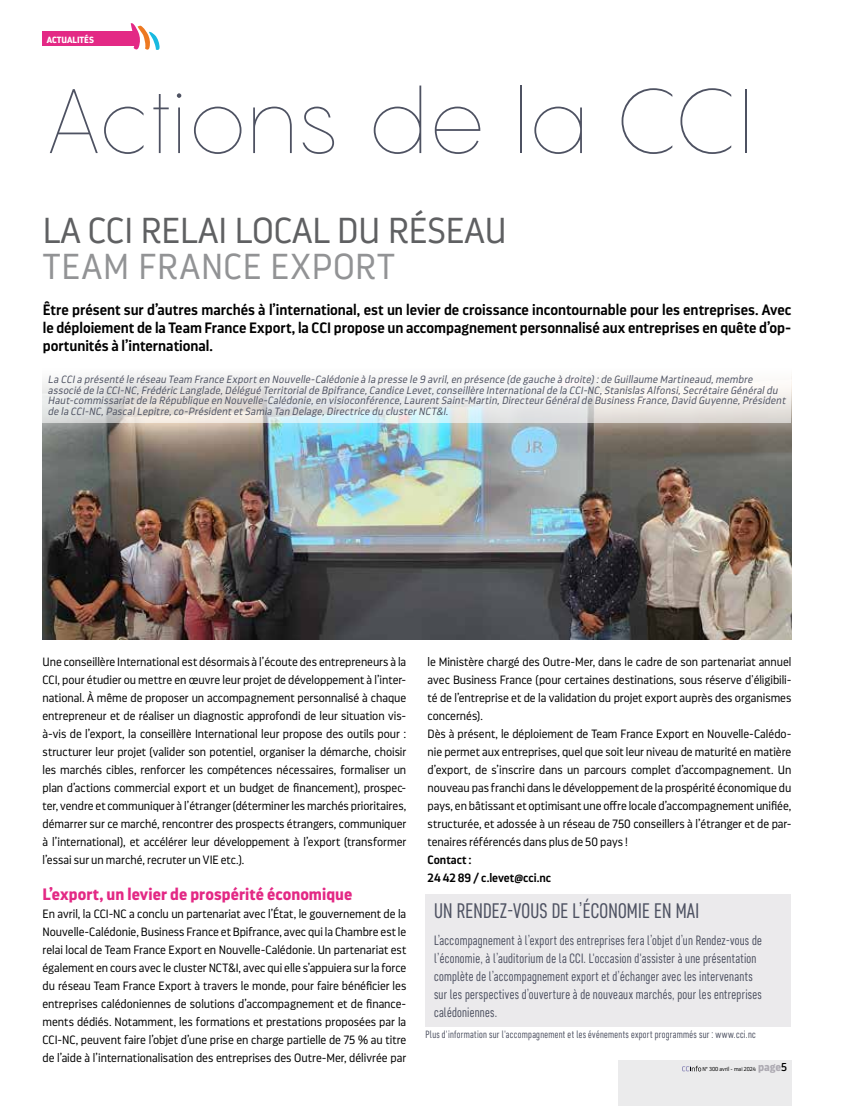
<style>
.page{position:relative;width:851px;height:1106px;background:#fff}
.page>*{position:absolute;margin:0;border:0;box-sizing:border-box;transform-origin:0 0}
.t1{font:200 90px "Pangram";letter-spacing:-.02em;color:#4e5262}
.t2{font:300 36px "Darwin Pro";color:#5f6062}
.t3{font:300 36px "Darwin Pro";letter-spacing:.025em;color:#929395}
.t4{font:21px "Core Sans D37 Cn";letter-spacing:.01em;color:#4e5262}
.t5{font:700 16.5px "Darwin Pro";letter-spacing:.005em;color:#e32985}
.t6{font:600 15px/18px "Darwin Pro";color:#000;text-align:justify}
.t7{font:13.5px/18px "Core Sans D37 Cn";letter-spacing:.02em;color:#4e5262}
.t8{font:300 12px/18px "Darwin Pro";letter-spacing:-.005em;color:#000;text-align:justify}
.t9{font:600 12px/18px "Darwin Pro";letter-spacing:-.005em;color:#000}
.t10{font:italic 300 10.5px/10.5px "Darwin Pro";color:#4e5262}
.t11{font:10.5px "Core Sans D37 Cn";letter-spacing:.03em;color:#4e5262}
.t12{font:700 9px "Darwin Pro";color:#fff}
.t13{font:300 5.7px "Darwin Pro";color:#000}
.s1{font-weight:700;font-size:11.4px;color:#adaab2}
.s2{font-weight:400;font-size:11.4px}
</style>
<div class="page">
<div style="left:43px;top:32px;width:94px;height:14px;background:#e32985"></div>
<svg style="left:131px;top:23px;width:29px;height:27px"></svg>
<div style="left:617px;top:1060px;width:174px;height:46px;background:#ebebec"></div>
<svg style="left:682px;top:1065px;width:19px;height:6px"></svg>
<img style="left:43px;top:422px;width:748px;height:217px">
<div style="left:425px;top:894px;width:366px;height:132px;background:#ebeaec"></div>
<svg style="left:43px;top:375px;width:748px;height:47px"></svg>
<p class="t12" style="left:47px;top:33px;width:49px">ACTUALITÉS</p>
<h1 class="t1" style="left:43px;top:64px;width:710px">Actions de la CCI</h1>
<h2 class="t2" style="left:43px;top:207px;width:465px">LA CCI RELAI LOCAL DU RÉSEAU</h2>
<h2 class="t3" style="left:43px;top:243px;width:353px">TEAM FRANCE EXPORT</h2>
<p class="t6" style="left:43px;top:300px;width:750px">Être présent sur d’autres marchés à l’international, est un levier de croissance incontournable pour les entreprises. Avec le déploiement de la Team France Export, la CCI propose un accompagnement personnalisé aux entreprises en quête d’op&shy;portunités à l’international.</p>
<p class="t10" style="left:48px;top:374px;width:741px">La CCIa présenté le réseau Team France Exporten Nouvelle-Calédonie à la presse le 9 avril,en présence (de gauche à droite):de Guillaume Martineaud,membre associé de la CCI-NC,Frédéric Langlade,Délégué Territorialde Bpifrance,Candice Levet,conseillère Internationalde la CCI-NC,Stanislas Alfonsi,Secrétaire Généraldu Haut-commissariatde la République en Nouvelle-Calédonie,en visioconférence,LaurentSaint-Martin,DirecteurGénéralde Business France,David Guyenne,Président de la CCI-NC,PascalLepitre,co-PrésidentetSamia Tan Delage,Directrice du clusterNCT&amp;I.</p>
<p class="t8" style="left:43px;top:653px;width:365px">Une conseillère International est désormais à l’écoute des entrepreneurs à la CCI, pour étudier ou mettre en œuvre leur projet de développement à l’inter&shy;national. À même de proposer un accompagnement personnalisé à chaque entrepreneur et de réaliser un diagnostic approfondi de leur situation vis&shy;à-vis de l’export, la conseillère International leur propose des outils pour : structurer leur projet (valider son potentiel, organiser la démarche, choisir les marchés cibles, renforcer les compétences nécessaires, formaliser un plan d’actions commercial export et un budget de financement), prospec&shy;ter, vendre et communiquer à l’étranger (déterminer les marchés prioritaires, démarrer sur ce marché, rencontrer des prospects étrangers, communiquer à l’international), et accélérer leur développement à l’export (transformer l’essai sur un marché, recruter un VIE etc.).</p>
<h3 class="t5" style="left:43px;top:883px;width:311px">L’export, un levier de prospérité économique</h3>
<p class="t8" style="left:43px;top:905px;width:365px">En avril, la CCI-NC a conclu un partenariat avec l’État, le gouvernement de la Nouvelle-Calédonie, Business France et Bpifrance, avec qui la Chambre est le relai local de Team France Export en Nouvelle-Calédonie. Un partenariat est également en cours avec le cluster NCT&amp;I, avec qui elle s’appuiera sur la force du réseau Team France Export à travers le monde, pour faire bénéficier les entreprises calédoniennes de solutions d’accompagnement et de finance&shy;ments dédiés. Notamment, les formations et prestations proposées par la CCI-NC, peuvent faire l’objet d’une prise en charge partielle de 75 % au titre de l’aide à l’internationalisation des entreprises des Outre-Mer, délivrée par</p>
<p class="t8" style="left:427px;top:653px;width:365px;text-align:left">le Ministère chargé des Outre-Mer, dans le cadre de son partenariat annuel avec Business France (pour certaines destinations, sous réserve d'éligibili&shy;té de l’entreprise et de la validation du projet export auprès des organismes concernés).<br>Dès à présent, le déploiement de Team France Export en Nouvelle-Calédo&shy;nie permet aux entreprises, quel que soit leur niveau de maturité en matière d’export, de s’inscrire dans un parcours complet d’accompagnement. Un nouveau pas franchi dans le développement de la prospérité économique du pays, en bâtissant et optimisant une offre locale d’accompagnement unifiée, structurée, et adossée à un réseau de 750 conseillers à l’étranger et de par&shy;tenaires référencés dans plus de 50 pays !</p>
<p class="t9" style="left:427px;top:850px;width:125px">Contact :<br>24 42 89 / c.levet@cci.nc</p>
<h3 class="t4" style="left:434px;top:898px;width:266px">UN RENDEZ-VOUS DE L’ÉCONOMIE EN MAI</h3>
<p class="t7" style="left:434px;top:931px;width:329px">L’accompagnement à l’export des entreprises fera l’objet d’un Rendez-vous de l’économie, à l’auditorium de la CCI. L'occasion d'assister à une présentation complète de l’accompagnement export et d’échanger avec les intervenants sur les perspectives d’ouverture à de nouveaux marchés, pour les entreprises calédoniennes.</p>
<p class="t11" style="left:425px;top:1028px;width:332px">Plus d'information sur l'accompagnement et les événements export programmés sur : www.cci.nc</p>
<p class="t13" style="left:702px;top:1065px;width:86px">N° 300 avril - mai 2024 <span class="s1">page</span><span class="s2">5</span></p>
</div>
